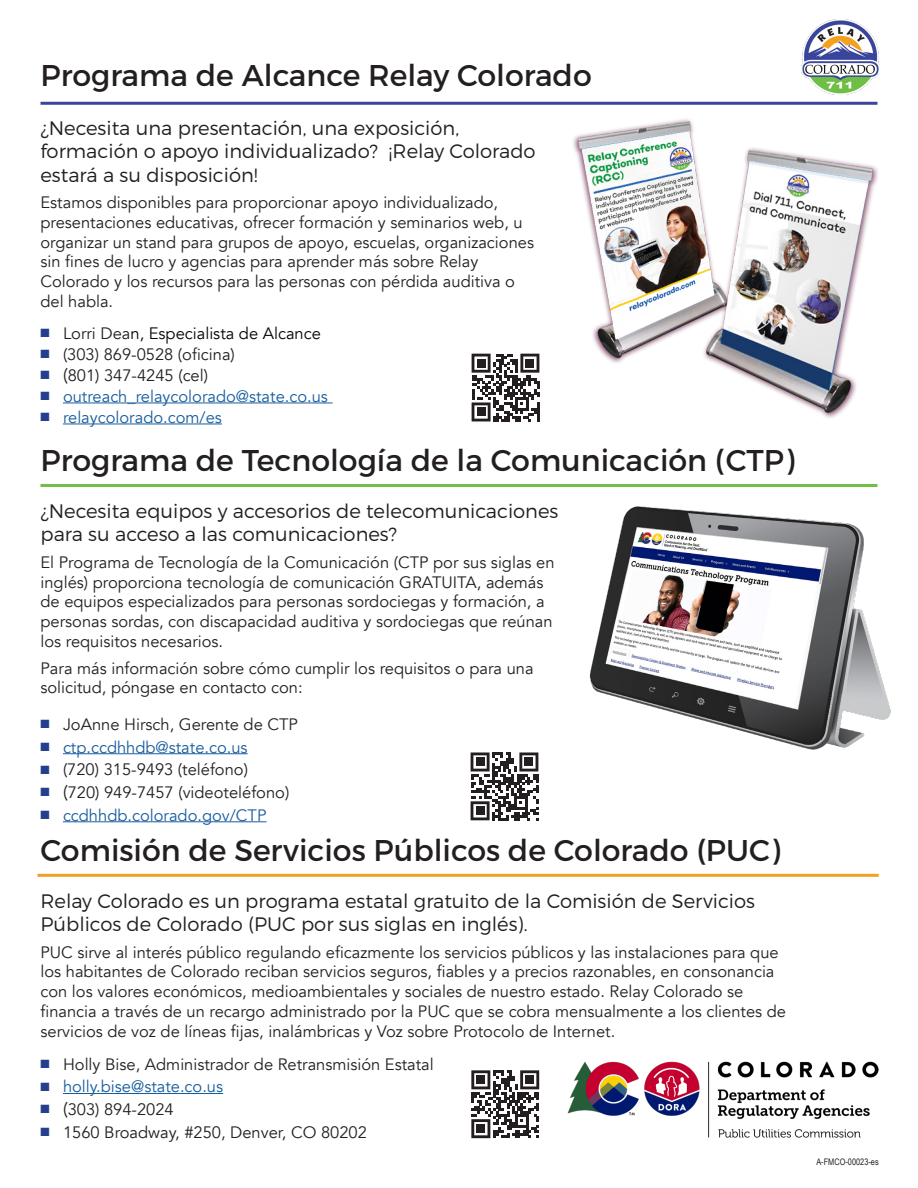
<style>
.page{position:relative;width:918px;height:1188px;background:#fff}
.page>*{position:absolute;margin:0;border:0;box-sizing:border-box;transform-origin:0 0}
.t1{font:30px "Trueno Rg";color:#231f20}
.t2{font:19.5px/23.4px "Trueno Lt";color:#231f20}
.t3{font:16.5px/19.8px "Avenir";color:#231f20}
.t4{font:16.5px "Avenir";color:#175d9e}
.t5{font:16.5px "Avenir";color:#040503}
.t6{font:9px "Arial Narrow";color:#231f20}
.s1{color:#253f8e}
.s2{color:#231f20}
.s3{font-size:18px}
</style>
<div class="page">
<hr style="left:40px;top:102px;width:838px;height:3px;background:#39469b">
<hr style="left:40px;top:484px;width:838px;height:3px;background:#70be45">
<hr style="left:38px;top:874px;width:841px;height:3px;background:#f2a021">
<img style="left:801px;top:20px;width:78px;height:74px">
<svg style="left:471px;top:353px;width:69px;height:69px"></svg>
<svg style="left:472px;top:354px;width:68px;height:68px"></svg>
<div style="left:477px;top:359px;width:8px;height:8px;background:#231f20"></div>
<div style="left:526px;top:359px;width:8px;height:8px;background:#231f20"></div>
<div style="left:477px;top:408px;width:8px;height:8px;background:#231f20"></div>
<hr style="left:63px;top:403px;width:270px;height:1px;background:#175d9e">
<hr style="left:63px;top:424px;width:159px;height:1px;background:#175d9e">
<hr style="left:63px;top:1093px;width:160px;height:1px;background:#175d9e">
<hr style="left:63px;top:753px;width:185px;height:1px;background:#175d9e">
<hr style="left:63px;top:821px;width:204px;height:1px;background:#175d9e">
<svg style="left:471px;top:1070px;width:68px;height:68px"></svg>
<div style="left:477px;top:1076px;width:8px;height:8px;background:#231f20"></div>
<div style="left:526px;top:1076px;width:8px;height:8px;background:#231f20"></div>
<div style="left:477px;top:1125px;width:8px;height:8px;background:#231f20"></div>
<svg style="left:470px;top:752px;width:69px;height:69px"></svg>
<svg style="left:471px;top:752px;width:68px;height:68px"></svg>
<div style="left:476px;top:758px;width:8px;height:8px;background:#231f20"></div>
<div style="left:525px;top:758px;width:8px;height:8px;background:#231f20"></div>
<div style="left:476px;top:807px;width:8px;height:8px;background:#231f20"></div>
<img style="left:561px;top:101px;width:185px;height:262px">
<img style="left:589px;top:506px;width:302px;height:244px">
<img style="left:692px;top:136px;width:186px;height:282px">
<img style="left:567px;top:1062px;width:312px;height:76px">
<p class="t1" style="left:40px;top:57px;width:553px">Programa de Alcance Relay Colorado</p>
<p class="t2" style="left:40px;top:116px;width:497px">¿Necesita una presentación, una exposición, formación o apoyo individualizado? ¡Relay Colorado estará a su disposición!</p>
<p class="t3" style="left:40px;top:193px;width:495px">Estamos disponibles para proporcionar apoyo individualizado, presentaciones educativas, ofrecer formación y seminarios web, u organizar un stand para grupos de apoyo, escuelas, organizaciones sin fines de lucro y agencias para aprender más sobre Relay Colorado y los recursos para las personas con pérdida auditiva o del habla.</p>
<p class="t5" style="left:40px;top:323px;width:282px"><span class="s1">■</span> <span class="s2">Lorri Dea</span>n, Especialista de Alcance</p>
<p class="t3" style="left:40px;top:344px;width:196px"><span class="s1">■</span> (303) 869-0528 (oficina)</p>
<p class="t3" style="left:40px;top:365px;width:169px"><span class="s1">■</span> <span class="s3">(</span>801) 347-4245 (cel)</p>
<p class="t4" style="left:40px;top:386px;width:289px"><span class="s1">■</span> outreach_relaycolorado@state.co.us</p>
<p class="t4" style="left:40px;top:407px;width:183px"><span class="s1">■</span> relaycolorado.com/es</p>
<p class="t1" style="left:40px;top:442px;width:756px">Programa de Tecnología de la Comunicación (CTP)</p>
<p class="t2" style="left:40px;top:499px;width:519px">¿Necesita equipos y accesorios de telecomunicaciones para su acceso a las comunicaciones?</p>
<p class="t3" style="left:40px;top:553px;width:516px">El Programa de Tecnología de la Comunicación (CTP por sus siglas en inglés) proporciona tecnología de comunicación GRATUITA, además de equipos especializados para personas sordociegas y formación, a personas sordas, con discapacidad auditiva y sordociegas que reúnan los requisitos necesarios.</p>
<p class="t3" style="left:40px;top:658px;width:495px">Para más información sobre cómo cumplir los requisitos o para una solicitud, póngase en contacto con:</p>
<p class="t3" style="left:40px;top:715px;width:259px"><span class="s1">■</span> JoAnne Hirsch, Gerente de CTP</p>
<p class="t4" style="left:40px;top:737px;width:209px"><span class="s1">■</span> ctp.ccdhhdb@state.co.us</p>
<p class="t3" style="left:40px;top:760px;width:209px"><span class="s1">■</span> (720) 315-9493 (teléfono)</p>
<p class="t3" style="left:40px;top:783px;width:250px"><span class="s1">■</span> <span class="s3">(</span>720) 949-7457 (videoteléfono)</p>
<p class="t4" style="left:40px;top:805px;width:228px"><span class="s1">■</span> ccdhhdb.colorado.gov/CTP</p>
<p class="t1" style="left:40px;top:832px;width:741px">Comisión de Servicios Públicos de Colorado (PUC)</p>
<p class="t2" style="left:40px;top:889px;width:716px">Relay Colorado es un programa estatal gratuito de la Comisión de Servicios<br>Públicos de Colorado (PUC por sus siglas en inglés).</p>
<p class="t3" style="left:40px;top:942px;width:747px">PUC sirve al interés público regulando eficazmente los servicios públicos y las instalaciones para que los habitantes de Colorado reciban servicios seguros, fiables y a precios razonables, en consonancia con los valores económicos, medioambientales y sociales de nuestro estado. Relay Colorado se financia a través de un recargo administrado por la PUC que se cobra mensualmente a los clientes de servicios de voz de líneas fijas, inalámbricas y Voz sobre Protocolo de Internet.</p>
<p class="t3" style="left:40px;top:1054px;width:395px"><span class="s1">■</span> Holly Bise, Administrador de Retransmisión Estatal</p>
<p class="t4" style="left:40px;top:1077px;width:184px"><span class="s1">■</span> holly.bise@state.co.us</p>
<p class="t3" style="left:40px;top:1100px;width:135px"><span class="s1">■</span> <span class="s3">(</span>303) 894-2024</p>
<p class="t3" style="left:40px;top:1122px;width:328px"><span class="s1">■</span> 1560 Broadway, #250, Denver, CO 80202</p>
<p class="t6" style="left:816px;top:1155px;width:64px">A-FMCO-00023-es</p>
</div>
